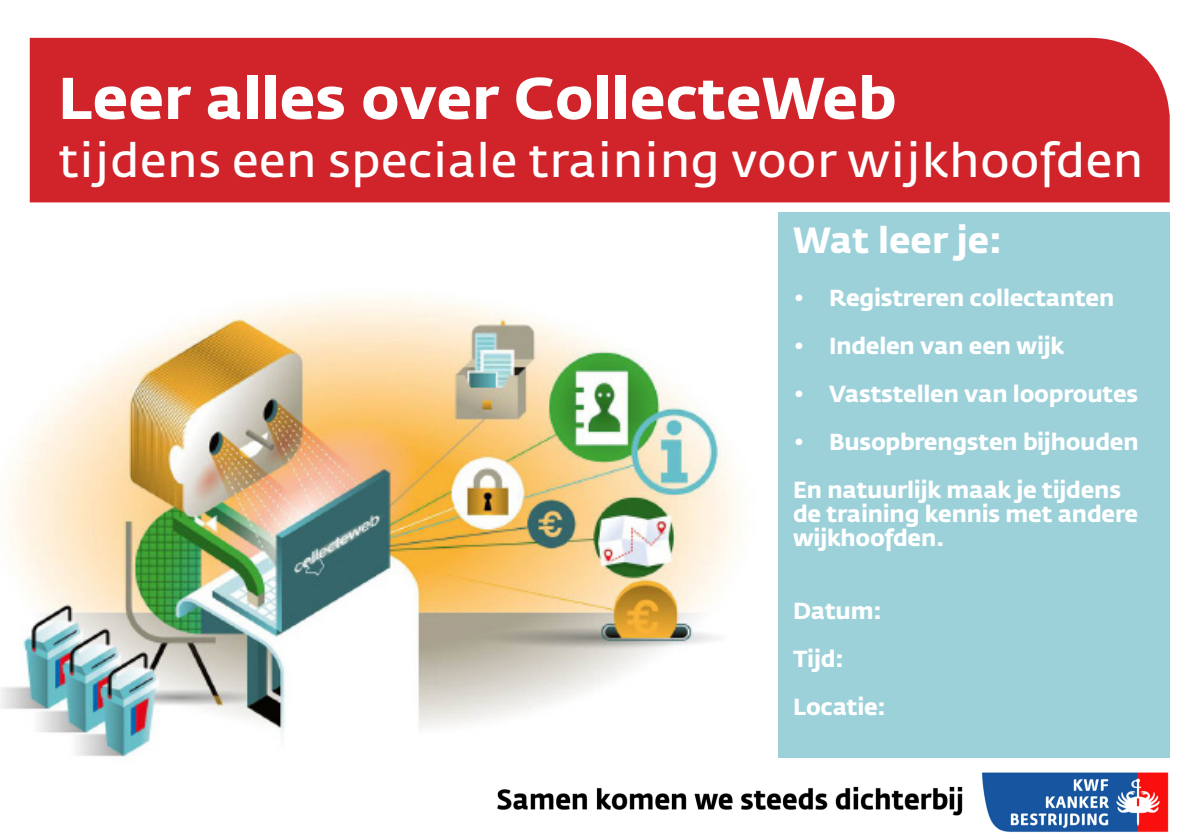
<style>
.page{position:relative;width:1191px;height:840px;background:#fff}
.page>*{position:absolute;margin:0;border:0;box-sizing:border-box;transform-origin:0 0}
.t1{font:700 58.2px "KWF Fedra Sans";color:#fff}
.t2{font:46.6px "KWF Fedra Sans";color:#fff}
.t3{font:700 36px "KWF Fedra Sans";color:#fff}
.t4{font:700 23px/24px "KWF Fedra Sans";letter-spacing:-.01em;color:#fff}
</style>
<div class="page">
<div style="left:30px;top:38px;width:1139px;height:164px;background:#d1232a"></div>
<img style="left:0;top:298px;width:808px;height:460px">
<div style="left:778px;top:212px;width:391px;height:545px;background:#9cd1d9"></div>
<img style="left:497px;top:772px;width:672px;height:60px">
<p class="t1" style="left:58px;top:63px;width:839px">Leer alles over CollecteWeb</p>
<p class="t2" style="left:58px;top:135px;width:1087px">tijdens een speciale training voor wijkhoofden</p>
<p class="t3" style="left:793px;top:219px;width:211px">Wat leer je:</p>
<p class="t4" style="left:793px;top:286px;width:323px">• Registreren collectanten</p>
<p class="t4" style="left:793px;top:334px;width:273px">• Indelen van een wijk</p>
<p class="t4" style="left:793px;top:382px;width:347px">• Vaststellen van looproutes</p>
<p class="t4" style="left:793px;top:430px;width:347px">• Busopbrengsten bijhouden</p>
<p class="t4" style="left:793px;top:478px;width:329px">En natuurlijk maak je tijdens</p>
<p class="t4" style="left:793px;top:502px;width:347px">de training kennis met andere wijkhoofden.</p>
<p class="t4" style="left:793px;top:586px;width:90px;line-height:48px">Datum:<br>Tijd:</p>
<p class="t4" style="left:793px;top:694px;width:94px">Locatie:</p>
</div>
